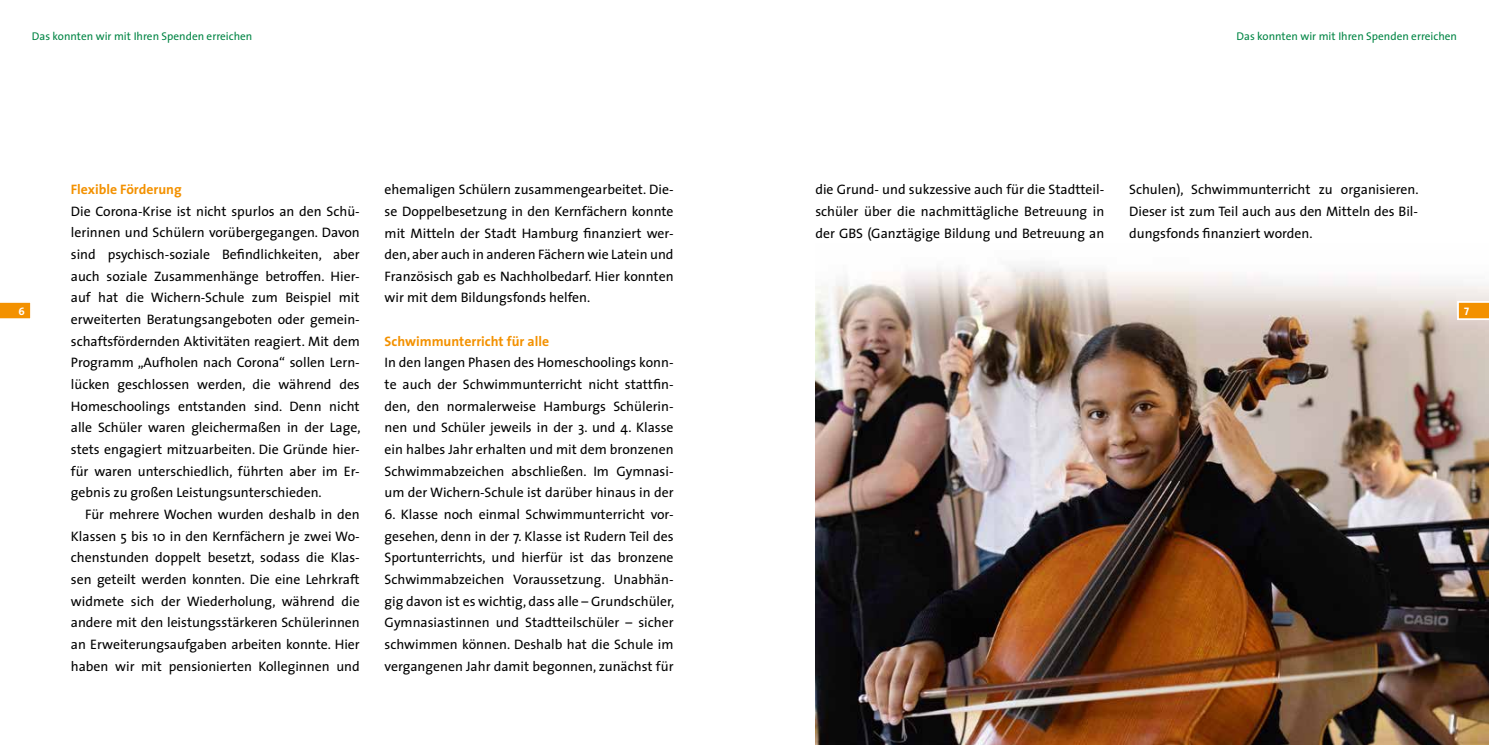
<style>
.page{position:relative;width:1489px;height:745px;background:#fff}
.page>*{position:absolute;margin:0;border:0;box-sizing:border-box;transform-origin:0 0}
.t1{font:13.75px/21.6px "The Sans";color:#000;text-align:justify}
.t2{font:700 13.75px "The Sans";color:#f39100}
.t3{font:11.25px "The Sans";color:#008544}
.t4{font:11px "The Sans Bold Caps";color:#fff}
</style>
<div class="page">
<img style="left:815px;top:265px;width:673px;height:479px">
<svg style="left:1455px;top:300px;width:33px;height:21px"></svg>
<svg style="left:0;top:302px;width:31px;height:17px"></svg>
<p class="t3" style="left:32px;top:27px;width:222px">Das konnten wir mit Ihren Spenden erreichen</p>
<p class="t3" style="left:1236px;top:27px;width:222px">Das konnten wir mit Ihren Spenden erreichen</p>
<p class="t1" style="left:815px;top:178px;width:290px">die Grund- und sukzessive auch für die Stadtteil&shy;schüler über die nachmittägliche Betreuung in der GBS (Ganztägige Bildung und Betreuung an</p>
<p class="t1" style="left:1129px;top:178px;width:291px">Schulen), Schwimmunterricht zu organisieren.<br>Dieser ist zum Teil auch aus den Mitteln des Bil&shy;dungsfonds finanziert worden.</p>
<p class="t2" style="left:71px;top:178px;width:112px">Flexible Förderung</p>
<p class="t1" style="left:71px;top:200px;width:291px">Die Corona-Krise ist nicht spurlos an den Schü&shy;lerinnen und Schülern vorübergegangen. Davon sind psychisch-soziale Befindlichkeiten, aber auch soziale Zusammenhänge betroffen. Hier&shy;auf hat die Wichern-Schule zum Beispiel mit erweiterten Beratungsangeboten oder gemein&shy;schaftsfördernden Aktivitäten reagiert. Mit dem Programm „Aufholen nach Corona“ sollen Lern&shy;lücken geschlossen werden, die während des Homeschoolings entstanden sind. Denn nicht alle Schüler waren gleichermaßen in der Lage, stets engagiert mitzuarbeiten. Die Gründe hier&shy;für waren unterschiedlich, führten aber im Er&shy;gebnis zu großen Leistungsunterschieden.</p>
<p class="t1" style="left:71px;top:502px;width:290px;text-indent:14px">Für mehrere Wochen wurden deshalb in den Klassen 5 bis 10 in den Kernfächern je zwei Wo&shy;chenstunden doppelt besetzt, sodass die Klas&shy;sen geteilt werden konnten. Die eine Lehrkraft widmete sich der Wiederholung, während die andere mit den leistungsstärkeren Schülerinnen an Erweiterungsaufgaben arbeiten konnte. Hier haben wir mit pensionierten Kolleginnen und</p>
<p class="t1" style="left:384px;top:178px;width:290px">ehemaligen Schülern zusammengearbeitet. Die&shy;se Doppelbesetzung in den Kernfächern konnte mit Mitteln der Stadt Hamburg finanziert wer&shy;den, aber auch in anderen Fächern wie Latein und Französisch gab es Nachholbedarf. Hier konnten wir mit dem Bildungsfonds helfen.</p>
<p class="t2" style="left:384px;top:329px;width:166px">Schwimmunterricht für alle</p>
<p class="t1" style="left:384px;top:351px;width:290px">In den langen Phasen des Homeschoolings konn&shy;te auch der Schwimmunterricht nicht stattfin&shy;den, den normalerweise Hamburgs Schülerin&shy;nen und Schüler jeweils in der 3. und 4. Klasse ein halbes Jahr erhalten und mit dem bronzenen Schwimmabzeichen abschließen. Im Gymnasi&shy;um der Wichern-Schule ist darüber hinaus in der</p>
<p class="t1" style="left:384px;top:503px;width:291px">6. Klasse noch einmal Schwimmunterricht vor&shy;gesehen, denn in der 7. Klasse ist Rudern Teil des Sportunterrichts, und hierfür ist das bronzene Schwimmabzeichen Voraussetzung. Unabhän&shy;gig davon ist es wichtig, dass alle – Grundschüler, Gymnasiastinnen und Stadtteilschüler – sicher schwimmen können. Deshalb hat die Schule im vergangenen Jahr damit begonnen, zunächst für</p>
<p class="t4" style="left:18px;top:301px;width:8px">6</p>
<p class="t4" style="left:1463px;top:301px;width:7px">7</p>
</div>
